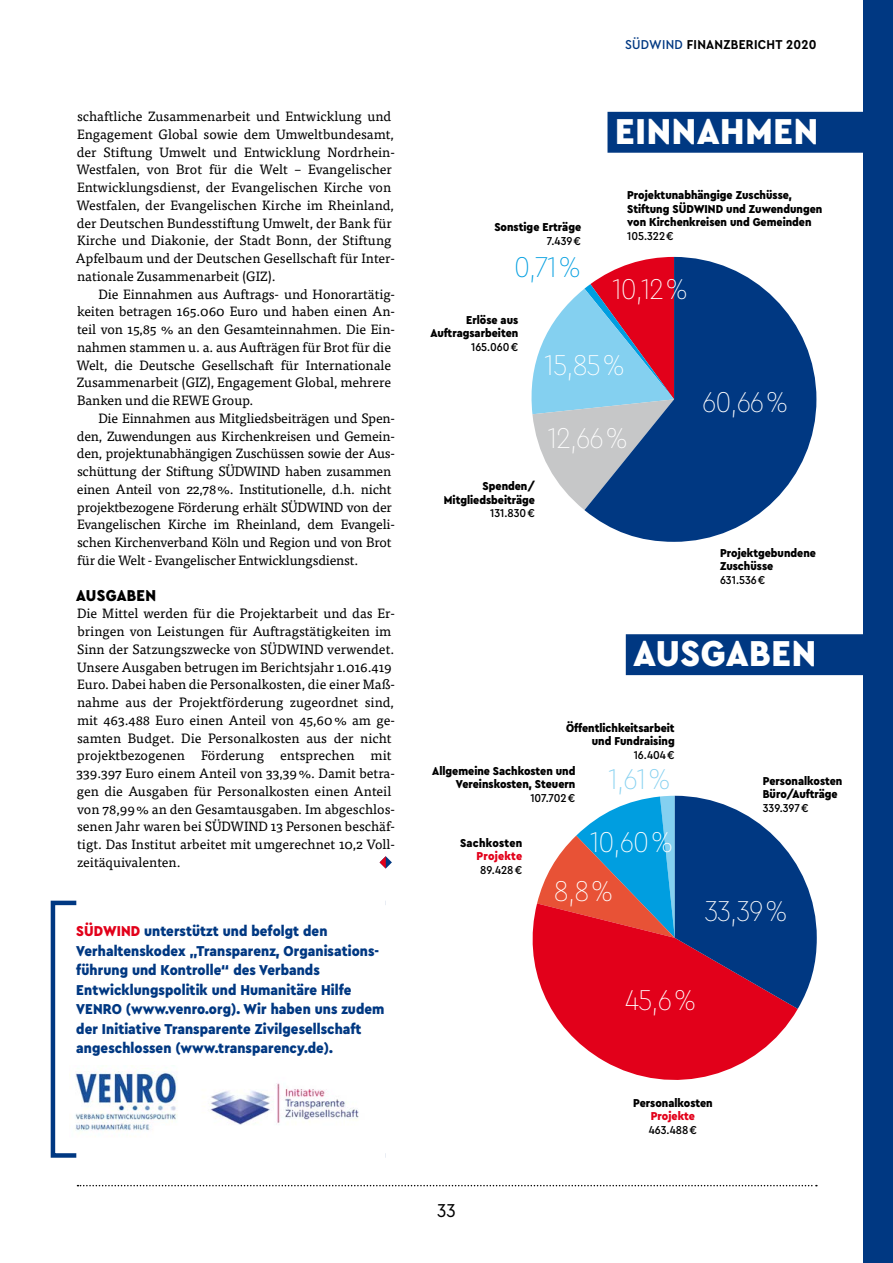
<style>
.page{position:relative;width:893px;height:1263px;background:#fff}
.page>*{position:absolute;margin:0;border:0;box-sizing:border-box;transform-origin:0 0}
.t1{font:900 37.65px "Cera Compact Pro";letter-spacing:.02em;color:#fff}
.t2{font:100 30px "Cera Compact Pro";letter-spacing:-.035em;color:#fff}
.t3{font:100 30px "Cera Compact Pro";color:#84d0f0}
.t4{font:100 30px "Cera Compact Pro";color:#009ee0}
.t5{font:19.5px "Cera Compact Pro";color:#000}
.t6{font:900 16.5px "Cera Compact Pro";letter-spacing:.02em;color:#000}
.t7{font:900 15px/19.5px "Cera Compact Pro";letter-spacing:.005em;color:#003882}
.t8{font:13.5px/17.7px "Tisa Pro";color:#000}
.t9{font:700 13.5px "Cera Compact Pro";letter-spacing:.02em;color:#000}
.t10{font:900 12px/13.5px "Cera Compact Pro";color:#000;text-align:right}
.t11{font:500 12px "Cera Compact Pro";color:#000}
.t12{font:900 12px "Cera Compact Pro";letter-spacing:.005em;color:#e2001a}
.t13{font:900 12px "Cera Compact Pro";letter-spacing:.02em;color:#000}
.s1{color:#e2001a}
.s2{font-weight:500;color:#003882}
</style>
<div class="page">
<div style="left:863px;top:0;width:30px;height:1263px;background:#003882"></div>
<svg style="left:77px;top:1185px;width:740px;height:1px"></svg>
<div style="left:607px;top:112px;width:286px;height:41px;background:#003882"></div>
<div style="left:626px;top:634px;width:267px;height:41px;background:#003882"></div>
<svg style="left:380px;top:856px;width:12px;height:12px"></svg>
<svg style="left:531px;top:289px;width:53px;height:221px"></svg>
<svg style="left:584px;top:257px;width:232px;height:285px;background:#576899"></svg>
<svg style="left:532px;top:904px;width:266px;height:176px;fill:#e2001a"></svg>
<svg style="left:537px;top:796px;width:280px;height:213px;background:#7b547b"></svg>
<div style="left:51px;top:901px;width:337px;height:257px;border:4px solid #003882"></div>
<div style="left:76px;top:897px;width:310px;height:9px;background:#fff"></div>
<div style="left:76px;top:1152px;width:310px;height:9px;background:#fff"></div>
<img style="left:75px;top:1068px;width:284px;height:63px">
<p class="t8" style="left:76px;top:107px;width:321px">schaftliche Zusammenarbeit und Entwicklung und Engagement Global sowie dem Umweltbundesamt, der Stiftung Umwelt und Entwicklung Nordrhein-Westfalen, von Brot für die Welt – Evangelischer Entwicklungsdienst, der Evangelischen Kirche von Westfalen, der Evangelischen Kirche im Rheinland, der Deutschen Bundesstiftung Umwelt, der Bank für Kirche und Diakonie, der Stadt Bonn, der Stiftung Apfelbaum und der Deutschen Gesellschaft für Inter&shy;nationale Zusammenarbeit (GIZ).</p>
<p class="t8" style="left:76px;top:284px;width:320px;text-indent:22px">Die Einnahmen aus Auftrags- und Honorartätig&shy;keiten betragen 165.060 Euro und haben einen An&shy;teil von 15,85 % an den Gesamteinnahmen. Die Ein&shy;nahmen stammen u. a. aus Aufträgen für Brot für die Welt, die Deutsche Gesellschaft für Internationale Zusammenarbeit (GIZ), Engagement Global, mehrere Banken und die REWE Group.</p>
<p class="t8" style="left:77px;top:408px;width:320px;text-indent:22px">Die Einnahmen aus Mitgliedsbeiträgen und Spen&shy;den, Zuwendungen aus Kirchenkreisen und Gemein&shy;den, projektunabhängigen Zuschüssen sowie der Aus&shy;schüttung der Stiftung SÜDWIND haben zusammen einen Anteil von 22,78%. Institutionelle, d.h. nicht projektbezogene Förderung erhält SÜDWIND von der Evangelischen Kirche im Rheinland, dem Evangeli&shy;schen Kirchenverband Köln und Region und von Brot für die Welt - Evangelischer Entwicklungsdienst.</p>
<p class="t6" style="left:76px;top:584px;width:82px">AUSGABEN</p>
<p class="t8" style="left:77px;top:604px;width:320px">Die Mittel werden für die Projektarbeit und das Er&shy;bringen von Leistungen für Auftragstätigkeiten im Sinn der Satzungszwecke von SÜDWIND verwendet.<br>Unsere Ausgaben betrugen im Berichtsjahr 1.016.419<br>Euro. Dabei haben die Personalkosten, die einer Maß&shy;nahme aus der Projektförderung zugeordnet sind, mit 463.488 Euro einen Anteil von 45,60% am ge&shy;samten Budget. Die Personalkosten aus der nicht projektbezogenen Förderung entsprechen mit 339.397 Euro einem Anteil von 33,39%. Damit betra&shy;gen die Ausgaben für Personalkosten einen Anteil von 78,99% an den Gesamtausgaben. Im abgeschlos&shy;senen Jahr waren bei SÜDWIND 13 Personen beschäf&shy;tigt. Das Institut arbeitet mit umgerechnet 10,2 Voll&shy;zeitäquivalenten.</p>
<p class="t7" style="left:76px;top:921px;width:310px"><span class="s1">SÜDWIND</span> unterstützt und befolgt den Verhaltenskodex „Transparenz, Organisations&shy;führung und Kontrolle“ des Verbands Entwicklungspolitik und Humanitäre Hilfe VENRO (www.venro.org). Wir haben uns zudem der Initiative Transparente Zivilgesellschaft angeschlossen (www.transparency.de).</p>
<p class="t9" style="left:625px;top:36px;width:193px"><span class="s2">SÜDWIND</span> FINANZBERICHT 2020</p>
<p class="t10" style="left:494px;top:220px;width:88px">Sonstige Erträge</p>
<p class="t11" style="left:547px;top:233px;width:36px">7.439 €</p>
<h2 class="t4" style="left:514px;top:247px;width:69px">0,71 %</h2>
<p class="t10" style="left:430px;top:313px;width:89px">Erlöse aus<br>Auftragsarbeiten</p>
<p class="t11" style="left:471px;top:339px;width:49px">165.060 €</p>
<h1 class="t1" style="left:615px;top:106px;width:205px">EINNAHMEN</h1>
<p class="t10" style="left:627px;top:188px;width:197px;text-align:left">Projektunabhängige Zuschüsse,<br>Stiftung SÜDWIND und Zuwendungen von Kirchenkreisen und Gemeinden</p>
<p class="t11" style="left:627px;top:228px;width:48px">105.322 €</p>
<h2 class="t2" style="left:612px;top:269px;width:78px">10,12 %</h2>
<h2 class="t2" style="left:544px;top:345px;width:82px">15,85 %</h2>
<p class="t10" style="left:444px;top:479px;width:93px">Spenden/<br>Mitgliedsbeiträge</p>
<p class="t11" style="left:490px;top:505px;width:46px">131.830 €</p>
<h2 class="t2" style="left:548px;top:418px;width:82px">12,66 %</h2>
<h2 class="t2" style="left:702px;top:382px;width:88px">60,66 %</h2>
<p class="t10" style="left:720px;top:546px;width:97px;text-align:left">Projektgebundene<br>Zuschüsse</p>
<p class="t11" style="left:720px;top:572px;width:47px">631.536 €</p>
<h1 class="t1" style="left:633px;top:628px;width:184px">AUSGABEN</h1>
<p class="t10" style="left:566px;top:720px;width:110px">Öffentlichkeitsarbeit und Fundraising</p>
<p class="t11" style="left:634px;top:746px;width:42px">16.404 €</p>
<p class="t10" style="left:432px;top:763px;width:145px">Allgemeine Sachkosten und<br>Vereinskosten, Steuern</p>
<p class="t11" style="left:530px;top:790px;width:47px">107.702 €</p>
<h2 class="t3" style="left:608px;top:759px;width:64px">1,61 %</h2>
<p class="t13" style="left:460px;top:834px;width:64px">Sachkosten</p>
<p class="t12" style="left:476px;top:848px;width:47px">Projekte</p>
<p class="t11" style="left:480px;top:861px;width:44px">89.428 €</p>
<h2 class="t2" style="left:590px;top:822px;width:85px">10,60 %</h2>
<h2 class="t2" style="left:554px;top:871px;width:61px">8,8 %</h2>
<p class="t10" style="left:763px;top:773px;width:81px;text-align:left">Personalkosten<br>Büro/Aufträge</p>
<p class="t11" style="left:763px;top:800px;width:47px">339.397 €</p>
<h2 class="t2" style="left:704px;top:891px;width:85px">33,39 %</h2>
<h2 class="t2" style="left:625px;top:980px;width:73px">45,6 %</h2>
<h3 class="t5" style="left:437px;top:1197px;width:20px">33</h3>
<p class="t10" style="left:633px;top:1095px;width:81px">Personalkosten</p>
<p class="t12" style="left:651px;top:1108px;width:46px">Projekte</p>
<p class="t11" style="left:649px;top:1122px;width:50px">463.488 €</p>
</div>
